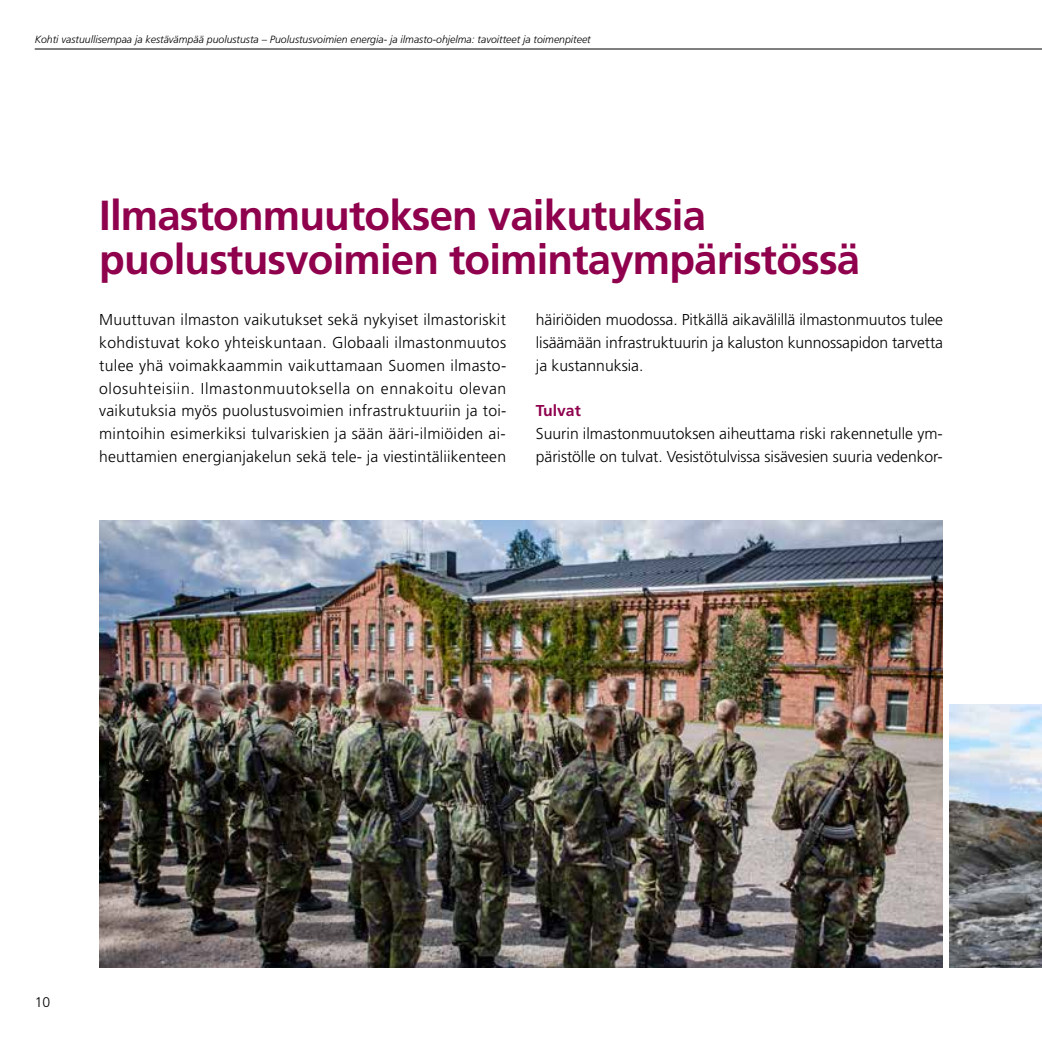
<style>
.page{position:relative;width:1042px;height:1042px;background:#fff}
.page>*{position:absolute;margin:0;border:0;box-sizing:border-box;transform-origin:0 0}
.t1{font:700 42px/43.8px "Frutiger LT Pro";letter-spacing:-.02em;color:#8f004d}
.t2{font:300 15.75px/22.8px "Frutiger LT Pro";color:#000;text-align:justify}
.t3{font:700 15.75px "Frutiger LT Pro";color:#8f004d}
.t4{font:300 14px "Frutiger LT Pro";color:#000}
.t5{font:italic 300 10.5px "Frutiger LT Pro";color:#000}
</style>
<div class="page">
<hr style="left:35px;top:49px;width:1007px;height:1px;background:#000">
<img style="left:949px;top:704px;width:93px;height:263px">
<img style="left:99px;top:521px;width:844px;height:446px">
<p class="t5" style="left:35px;top:33px;width:557px">Kohti vastuullisempaa ja kestävämpää puolustusta – Puolustusvoimien energia- ja ilmasto-ohjelma: tavoitteet ja toimenpiteet</p>
<h1 class="t1" style="left:99px;top:194px;width:762px">Ilmastonmuutoksen vaikutuksia puolustusvoimien toimintaympäristössä</h1>
<p class="t2" style="left:536px;top:308px;width:409px">häiriöiden muodossa. Pitkällä aikavälillä ilmastonmuutos tulee lisäämään infrastruktuurin ja kaluston kunnossapidon tarvetta ja kustannuksia.</p>
<p class="t3" style="left:536px;top:401px;width:46px">Tulvat</p>
<p class="t2" style="left:536px;top:422px;width:408px">Suurin ilmastonmuutoksen aiheuttama riski rakennetulle ym&shy;päristölle on tulvat. Vesistötulvissa sisävesien suuria vedenkor-</p>
<p class="t2" style="left:99px;top:308px;width:409px">Muuttuvan ilmaston vaikutukset sekä nykyiset ilmastoriskit kohdistuvat koko yhteiskuntaan. Globaali ilmastonmuutos tulee yhä voimakkaammin vaikuttamaan Suomen ilmasto&shy;olosuhteisiin. Ilmastonmuutoksella on ennakoitu olevan vaikutuksia myös puolustusvoimien infrastruktuuriin ja toi&shy;mintoihin esimerkiksi tulvariskien ja sään ääri-ilmiöiden ai&shy;heuttamien energianjakelun sekä tele- ja viestintäliikenteen</p>
<p class="t4" style="left:35px;top:994px;width:17px">10</p>
</div>
